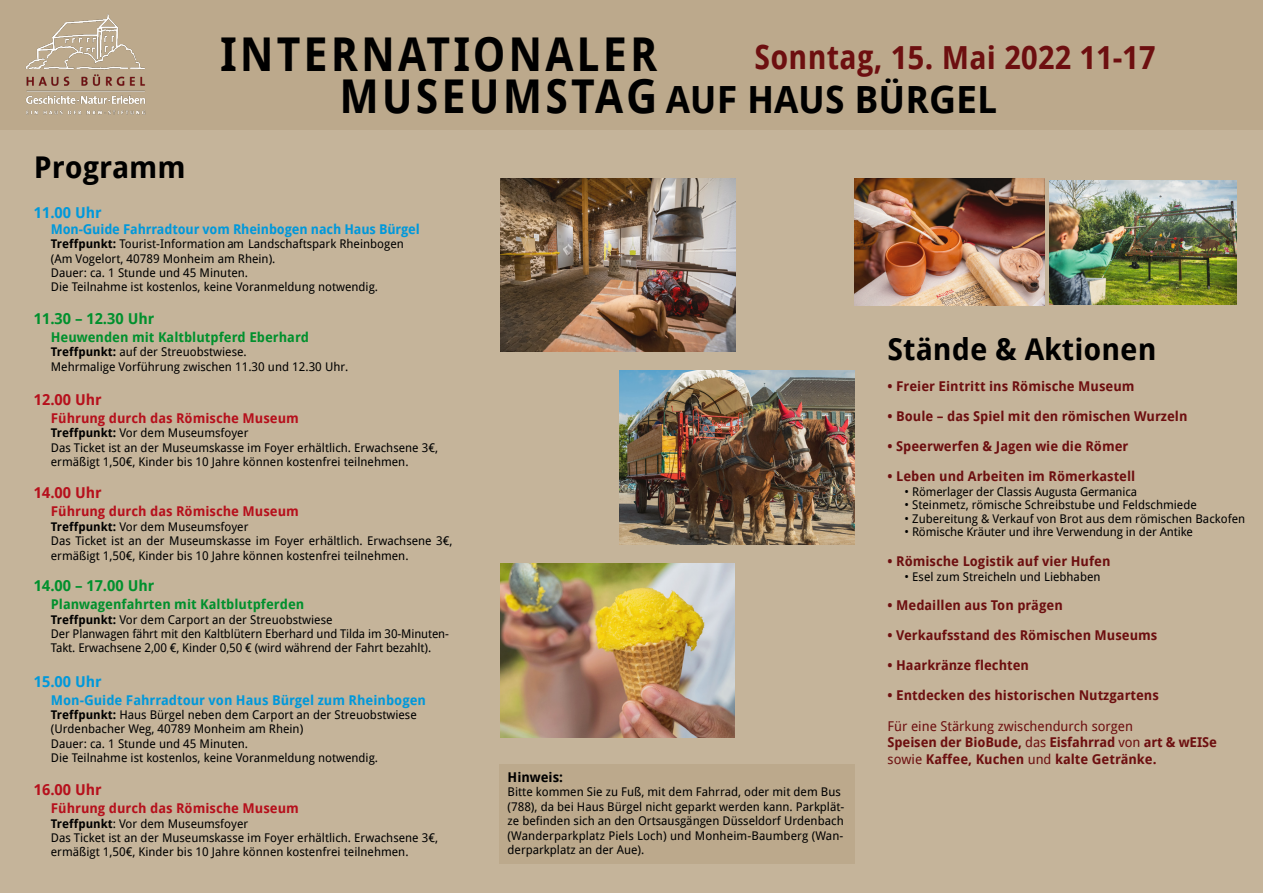
<style>
.page{position:relative;width:1263px;height:893px;background:#c5b49a}
.page>*{position:absolute;margin:0;border:0;box-sizing:border-box;transform-origin:0 0}
.t1{font:700 46.65px "Droid Sans";letter-spacing:.07em;color:#000;scale:.93 1}
.t2{font:700 37.5px "Droid Sans";color:#000}
.t3{font:700 31.8px "Droid Sans";letter-spacing:.01em;color:#6d0f10;scale:.94 1}
.t4{font:700 30px "Droid Sans";color:#000}
.t5{font:700 15px "Droid Sans";color:#00902d}
.t6{font:700 15px "Droid Sans";color:#b6101c}
.t7{font:700 15px "Droid Sans";color:#0098db}
.t8{font:700 13.5px/16.2px "Droid Sans";color:#6d0f10}
.t9{font:700 13.5px "Droid Sans";letter-spacing:-.01em;color:#0098db}
.t10{font:700 13.5px "Droid Sans";color:#b6101c}
.t11{font:700 13.5px "Droid Sans";color:#00902d}
.t12{font:13.5px "Droid Sans";color:#6d0f10}
.t13{font:700 13.5px "Droid Sans";color:#000}
.t14{font:12px/14.4px "Droid Sans";color:#000}
.s1{font-size:33.3px}
.s2{font-weight:700}
.s3{font-weight:400}
</style>
<div class="page">
<img style="left:855px;top:178px;width:189px;height:128px">
<div style="left:499px;top:765px;width:356px;height:99px;background:#bca98c"></div>
<img style="left:1049px;top:180px;width:188px;height:125px">
<img style="left:501px;top:563px;width:234px;height:175px">
<img style="left:619px;top:370px;width:236px;height:175px">
<img style="left:500px;top:178px;width:236px;height:174px">
<div style="left:0;top:0;width:1263px;height:129px;background:#bca98c"></div>
<img style="left:17px;top:14px;width:139px;height:116px">
<p class="t4" style="left:34px;top:146px;width:153px">Programm</p>
<p class="t1" style="left:220px;top:21px;width:472px">INTERNATIONALER</p>
<p class="t1" style="left:339px;top:63px;width:343px">MUSEUMSTAG</p>
<p class="t3" style="left:754px;top:35px;width:428px"><span class="s1">Sonntag,</span> 15. Mai 2022 11-17</p>
<p class="t2" style="left:666px;top:73px;width:333px">AUF HAUS BÜRGEL</p>
<p class="t7" style="left:34px;top:202px;width:69px">11.00 Uhr</p>
<p class="t9" style="left:51px;top:219px;width:371px">Mon-Guide Fahrradtour vom Rheinbogen nach Haus Bürgel</p>
<p class="t14" style="left:51px;top:236px;width:355px"><span class="s2">Treffpunkt:</span> Tourist-Information am Landschaftspark Rheinbogen</p>
<p class="t14" style="left:51px;top:251px;width:226px">(Am Vogelort, 40789 Monheim am Rhein).</p>
<p class="t14" style="left:51px;top:265px;width:199px">Dauer: ca. 1 Stunde und 45 Minuten.</p>
<p class="t14" style="left:51px;top:280px;width:329px">Die Teilnahme ist kostenlos, keine Voranmeldung notwendig.</p>
<p class="t5" style="left:34px;top:308px;width:122px">11.30 – 12.30 Uhr</p>
<p class="t11" style="left:51px;top:327px;width:260px">Heuwenden mit Kaltblutpferd Eberhard</p>
<p class="t14" style="left:51px;top:344px;width:197px"><span class="s2">Treffpunkt:</span> auf der Streuobstwiese.</p>
<p class="t14" style="left:51px;top:359px;width:299px">Mehrmalige Vorführung zwischen 11.30 und 12.30 Uhr.</p>
<p class="t6" style="left:34px;top:389px;width:69px">12.00 Uhr</p>
<p class="t10" style="left:51px;top:408px;width:250px">Führung durch das Römische Museum</p>
<p class="t14" style="left:51px;top:425px;width:199px"><span class="s2">Treffpunkt:</span> Vor dem Museumsfoyer</p>
<p class="t14" style="left:51px;top:440px;width:389px">Das Ticket ist an der Museumskasse im Foyer erhältlich. Erwachsene 3€,</p>
<p class="t14" style="left:51px;top:454px;width:359px">ermäßigt 1,50€, Kinder bis 10 Jahre können kostenfrei teilnehmen.</p>
<p class="t6" style="left:34px;top:482px;width:69px">14.00 Uhr</p>
<p class="t10" style="left:51px;top:502px;width:250px">Führung durch das Römische Museum</p>
<p class="t14" style="left:51px;top:519px;width:199px"><span class="s2">Treffpunkt:</span> Vor dem Museumsfoyer</p>
<p class="t14" style="left:51px;top:533px;width:403px">Das Ticket ist an der Museumskasse im Foyer erhältlich. Erwachsene 3€, ermäßigt 1,50€, Kinder bis 10 Jahre können kostenfrei teilnehmen.</p>
<p class="t5" style="left:34px;top:575px;width:122px">14.00 – 17.00 Uhr</p>
<p class="t11" style="left:51px;top:595px;width:255px">Planwagenfahrten mit Kaltblutpferden</p>
<p class="t14" style="left:51px;top:612px;width:283px"><span class="s2">Treffpunkt:</span> Vor dem Carport an der Streuobstwiese</p>
<p class="t14" style="left:51px;top:626px;width:400px">Der Planwagen fährt mit den Kaltblütern Eberhard und Tilda im 30-Minuten-</p>
<p class="t14" style="left:51px;top:640px;width:382px">Takt. Erwachsene 2,00 €, Kinder 0,50 € (wird während der Fahrt bezahlt).</p>
<p class="t7" style="left:34px;top:670px;width:69px">15.00 Uhr</p>
<p class="t9" style="left:51px;top:690px;width:377px">Mon-Guide Fahrradtour von Haus Bürgel zum Rheinbogen</p>
<p class="t14" style="left:51px;top:707px;width:367px"><span class="s2">Treffpunkt:</span> Haus Bürgel neben dem Carport an der Streuobstwiese</p>
<p class="t14" style="left:51px;top:721px;width:254px">(Urdenbacher Weg, 40789 Monheim am Rhein)</p>
<p class="t14" style="left:51px;top:736px;width:199px">Dauer: ca. 1 Stunde und 45 Minuten.</p>
<p class="t14" style="left:51px;top:750px;width:329px">Die Teilnahme ist kostenlos, keine Voranmeldung notwendig.</p>
<p class="t6" style="left:34px;top:779px;width:69px">16.00 Uhr</p>
<p class="t10" style="left:51px;top:799px;width:250px">Führung durch das Römische Museum</p>
<p class="t14" style="left:51px;top:816px;width:199px"><span class="s2">Treffpunkt</span>: Vor dem Museumsfoyer</p>
<p class="t14" style="left:51px;top:830px;width:389px">Das Ticket ist an der Museumskasse im Foyer erhältlich. Erwachsene 3€,</p>
<p class="t14" style="left:51px;top:844px;width:359px">ermäßigt 1,50€, Kinder bis 10 Jahre können kostenfrei teilnehmen.</p>
<p class="t13" style="left:507px;top:768px;width:57px">Hinweis:</p>
<p class="t14" style="left:507px;top:785px;width:338px">Bitte kommen Sie zu Fuß, mit dem Fahrrad, oder mit dem Bus (788), da bei Haus Bürgel nicht geparkt werden kann. Parkplät&shy;ze befinden sich an den Ortsausgängen Düsseldorf Urdenbach (Wanderparkplatz Piels Loch) und Monheim-Baumberg (Wan&shy;derparkplatz an der Aue).</p>
<p class="t4" style="left:887px;top:327px;width:270px">Stände &amp; Aktionen</p>
<p class="t8" style="left:887px;top:378px;width:248px">• Freier Eintritt ins Römische Museum</p>
<p class="t8" style="left:887px;top:408px;width:301px">• Boule – das Spiel mit den römischen Wurzeln</p>
<p class="t8" style="left:887px;top:438px;width:242px">• Speerwerfen &amp; Jagen wie die Römer</p>
<p class="t8" style="left:887px;top:468px;width:249px">• Leben und Arbeiten im Römerkastell</p>
<p class="t14" style="left:905px;top:484px;width:234px">• Römerlager der Classis Augusta Germanica</p>
<p class="t14" style="left:905px;top:498px;width:294px">• Steinmetz, römische Schreibstube und Feldschmiede</p>
<p class="t14" style="left:905px;top:511px;width:342px">• Zubereitung &amp; Verkauf von Brot aus dem römischen Backofen</p>
<p class="t14" style="left:905px;top:525px;width:290px">• Römische Kräuter und ihre Verwendung in der Antike</p>
<p class="t8" style="left:887px;top:553px;width:224px">• Römische Logistik auf vier Hufen</p>
<p class="t14" style="left:905px;top:570px;width:197px">• Esel zum Streicheln und Liebhaben</p>
<p class="t8" style="left:887px;top:597px;width:177px">• Medaillen aus Ton prägen</p>
<p class="t8" style="left:887px;top:627px;width:271px">• Verkaufsstand des Römischen Museums</p>
<p class="t8" style="left:887px;top:657px;width:143px">• Haarkränze flechten</p>
<p class="t8" style="left:887px;top:687px;width:273px">• Entdecken des historischen Nutzgartens</p>
<p class="t12" style="left:887px;top:717px;width:247px">Für eine Stärkung zwischendurch sorgen</p>
<p class="t8" style="left:887px;top:734px;width:331px">Speisen der BioBude, <span class="s3">das</span> Eisfahrrad <span class="s3">von</span> art &amp; wEISe <span class="s3">sowie</span> Kaffee, Kuchen <span class="s3">und</span> kalte Getränke.</p>
</div>
